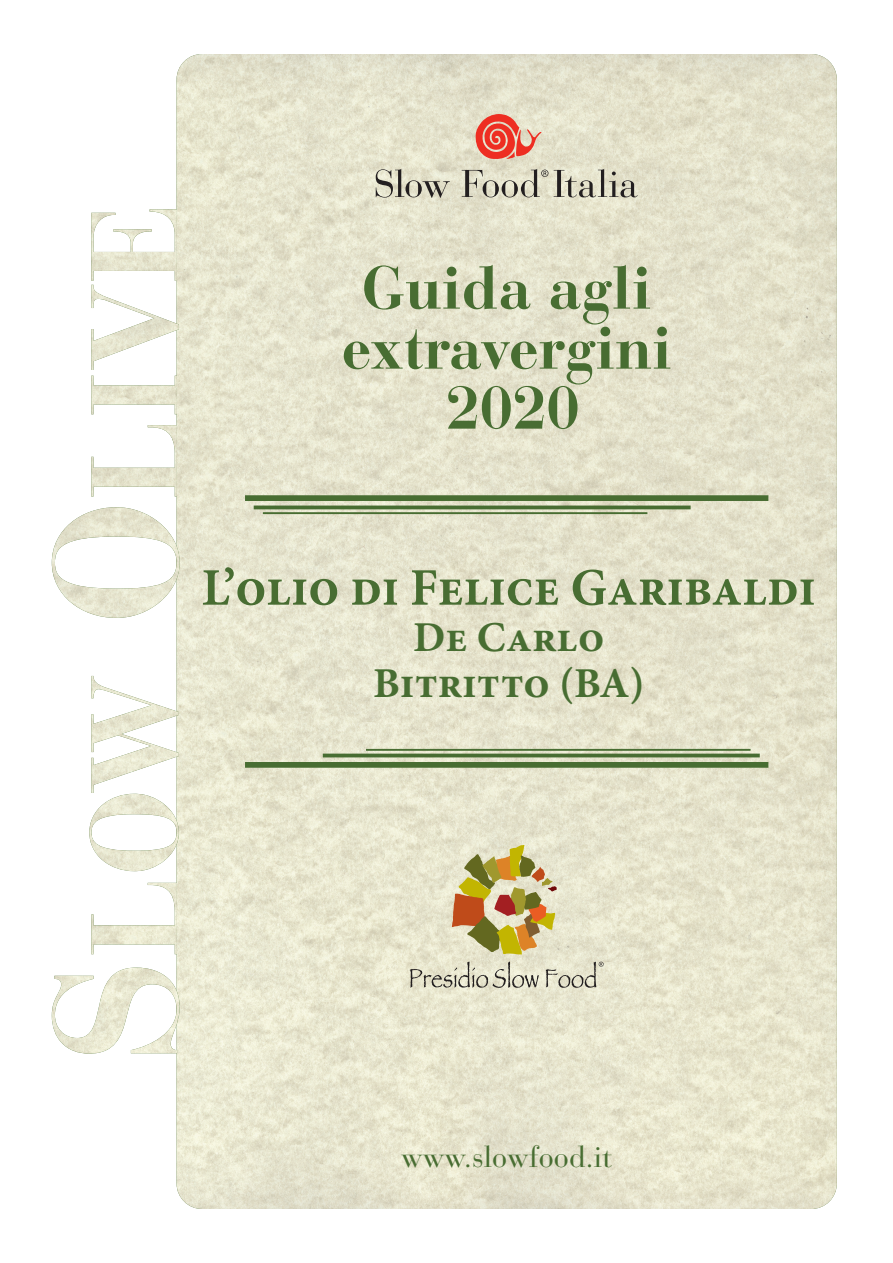
<style>
.page{position:relative;width:893px;height:1263px;background:#fff}
.page>*{position:absolute;margin:0;border:0;box-sizing:border-box;transform-origin:0 0}
.t1{font:700 60px/60px "Bauer Bodoni Std";color:#486d32;text-align:center}
.t2{font:700 52.8px "Minion Pro";color:#486d32;scale:.95 1}
.t3{font:700 42.6px "Minion Pro";color:#486d32}
.t4{font:30px "Bauer Bodoni Std";color:#486d32}
</style>
<div class="page">
<img style="left:177px;top:54px;width:660px;height:1155px">
<img style="left:52px;top:209px;width:128px;height:844px">
<div style="left:245px;top:495px;width:523px;height:6px;background:#486d32"></div>
<svg style="left:254px;top:505px;width:437px;height:4px;background:#5d7d47"></svg>
<hr style="left:263px;top:512px;width:384px;height:2px;background:#486d32">
<div style="left:245px;top:762px;width:523px;height:6px;background:#486d32"></div>
<hr style="left:323px;top:754px;width:437px;height:3px;background:#486d32">
<hr style="left:366px;top:749px;width:385px;height:2px;background:#486d32">
<svg style="left:410px;top:961px;width:129px;height:27px;background:#cbc8b4"></svg>
<svg style="left:452px;top:845px;width:105px;height:109px;background:#c5ad72"></svg>
<svg style="left:546px;top:962px;width:58px;height:26px;background:#cccab6"></svg>
<svg style="left:475px;top:114px;width:67px;height:46px;background:#e88a78"></svg>
<svg style="left:376px;top:169px;width:74px;height:29px;background:#bbb9a7"></svg>
<svg style="left:462px;top:169px;width:86px;height:28px;background:#bcb9a8"></svg>
<svg style="left:554px;top:169px;width:84px;height:28px;background:#b7b4a3"></svg>
<p class="t1" style="left:341px;top:258px;width:332px">Guida agli extravergini<br>2020</p>
<p class="t2" style="left:202px;top:556px;width:648px">L’olio di Felice Garibaldi</p>
<p class="t3" style="left:413px;top:612px;width:193px">De Carlo</p>
<p class="t3" style="left:373px;top:658px;width:273px">Bitritto (BA)</p>
<p class="t4" style="left:401px;top:1139px;width:212px">www.slowfood.it</p>
</div>
